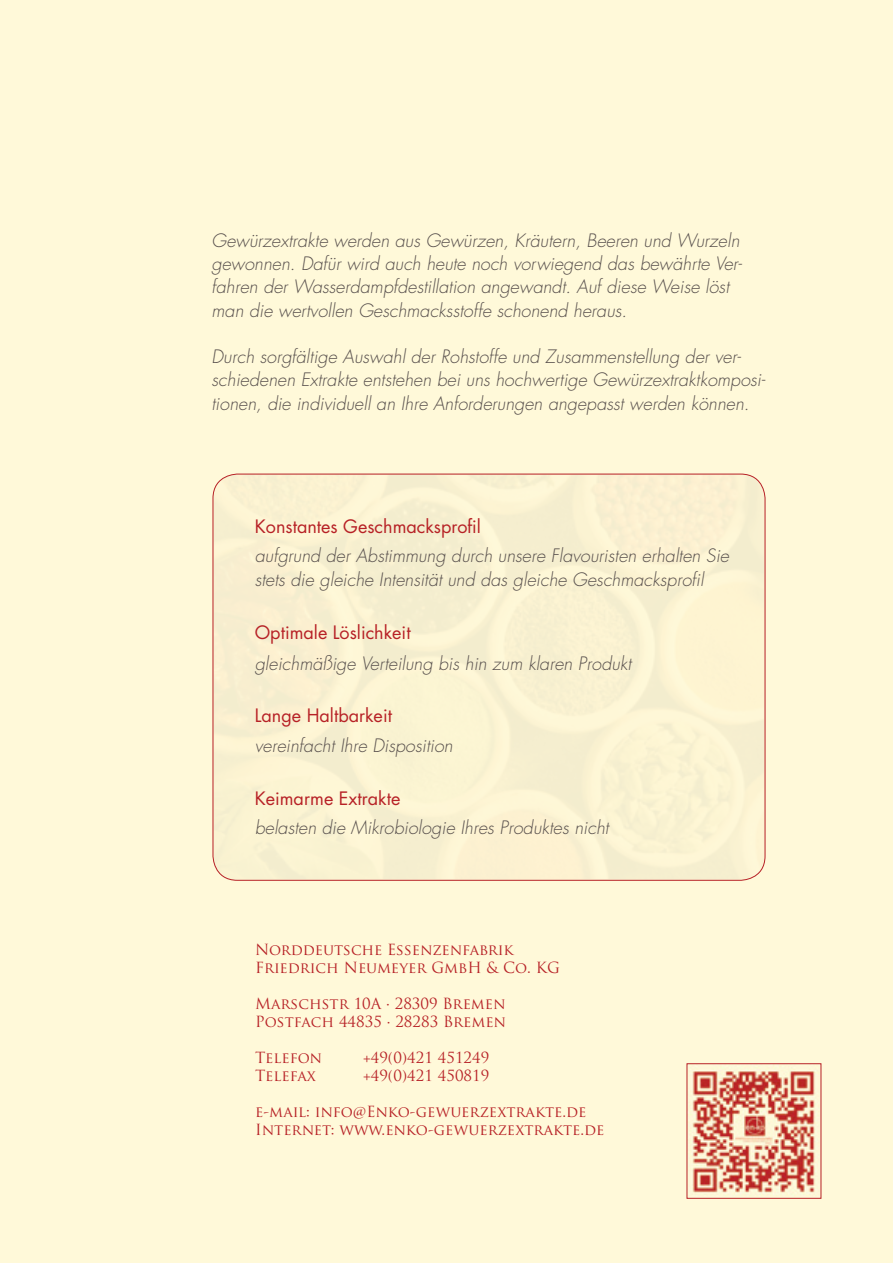
<style>
.page{position:relative;width:893px;height:1263px;background:#fff9d9}
.page>*{position:absolute;margin:0;border:0;box-sizing:border-box;transform-origin:0 0}
.t1{font:italic 300 18px/23.2px "Futura";color:#58504d}
.t2{font:18px "Futura";color:#b72126}
.t3{font:15px/18px "Trajan Pro";color:#b72126}
</style>
<div class="page">
<img style="left:214px;top:474px;width:550px;height:405px">
<img style="left:690px;top:1070px;width:129px;height:126px">
<div style="left:686px;top:1063px;width:135px;height:136px;border:1px solid #b72126"></div>
<p class="t1" style="left:212px;top:229px;width:532px">Gewürzextrakte werden aus Gewürzen, Kräutern, Beeren und Wurzeln gewonnen. Dafür wird auch heute noch vorwiegend das bewährte Ver&shy;fahren der Wasserdampfdestillation angewandt. Auf diese Weise löst man die wertvollen Geschmacksstoffe schonend heraus.</p>
<p class="t1" style="left:212px;top:345px;width:555px">Durch sorgfältige Auswahl der Rohstoffe und Zusammenstellung der ver&shy;schiedenen Extrakte entstehen bei uns hochwertige Gewürzextraktkomposi&shy;tionen, die individuell an Ihre Anforderungen angepasst werden können.</p>
<p class="t2" style="left:255px;top:514px;width:228px">Konstantes Geschmacksprofil</p>
<p class="t1" style="left:255px;top:544px;width:476px">aufgrund der Abstimmung durch unsere Flavouristen erhalten Sie stets die gleiche Intensität und das gleiche Geschmacksprofil</p>
<p class="t2" style="left:255px;top:620px;width:157px">Optimale Löslichkeit</p>
<p class="t1" style="left:255px;top:651px;width:378px">gleichmäßige Verteilung bis hin zum klaren Produkt</p>
<p class="t2" style="left:255px;top:703px;width:139px">Lange Haltbarkeit</p>
<p class="t1" style="left:255px;top:734px;width:199px">vereinfacht Ihre Disposition</p>
<p class="t2" style="left:255px;top:786px;width:147px">Keimarme Extrakte</p>
<p class="t1" style="left:255px;top:816px;width:355px">belasten die Mikrobiologie Ihres Produktes nicht</p>
<p class="t3" style="left:255px;top:940px;width:306px">Norddeutsche Essenzenfabrik<br>Friedrich Neumeyer GmbH &amp; Co. KG</p>
<p class="t3" style="left:255px;top:994px;width:252px">Marschstr 10A · 28309 Bremen<br>Postfach 44835 · 28283 Bremen</p>
<p class="t3" style="left:255px;top:1048px;width:68px">Telefon</p>
<p class="t3" style="left:363px;top:1048px;width:128px">+49(0)421 451249</p>
<p class="t3" style="left:255px;top:1066px;width:62px">Telefax</p>
<p class="t3" style="left:363px;top:1066px;width:128px">+49(0)421 450819</p>
<p class="t3" style="left:255px;top:1102px;width:351px">e-mail: info@Enko-gewuerzextrakte.de<br>Internet: www.enko-gewuerzextrakte.de</p>
</div>
